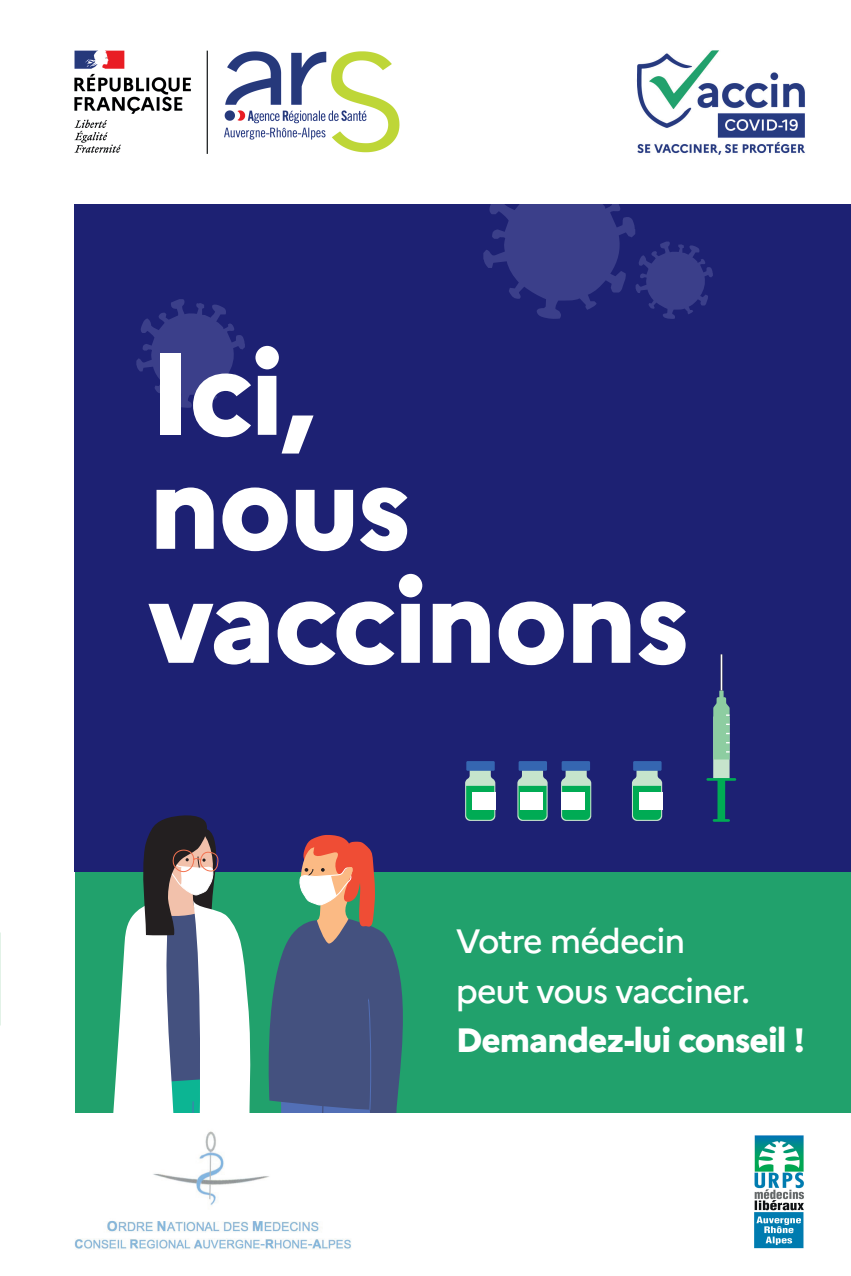
<style>
.page{position:relative;width:851px;height:1276px;background:#fff}
.page>*{position:absolute;margin:0;border:0;box-sizing:border-box;transform-origin:0 0}
.t1{font:800 117px/113.9px "Marianne";letter-spacing:-.02em;color:#fff}
.t2{font:500 33.75px/49.5px "Marianne";letter-spacing:-.03em;color:#fff}
.t3{font:800 33.75px "Marianne";letter-spacing:-.03em;color:#fff}
</style>
<div class="page">
<div style="left:75px;top:872px;width:775px;height:241px;background:#21a16c"></div>
<div style="left:75px;top:204px;width:775px;height:668px;background:#1d2173"></div>
<svg style="left:483px;top:204px;width:229px;height:115px"></svg>
<svg style="left:136px;top:299px;width:109px;height:109px"></svg>
<img style="left:74px;top:50px;width:326px;height:104px">
<img style="left:636px;top:50px;width:169px;height:105px">
<div style="left:466px;top:761px;width:28px;height:10px;background:#3566b1"></div>
<svg style="left:465px;top:768px;width:30px;height:53px"></svg>
<div style="left:472px;top:792px;width:23px;height:17px;background:#fff"></div>
<div style="left:561px;top:761px;width:29px;height:10px;background:#3566b1"></div>
<svg style="left:561px;top:768px;width:30px;height:53px"></svg>
<div style="left:561px;top:792px;width:23px;height:17px;background:#fff"></div>
<div style="left:518px;top:761px;width:29px;height:10px;background:#3566b1"></div>
<svg style="left:517px;top:768px;width:30px;height:53px"></svg>
<div style="left:520px;top:792px;width:22px;height:17px;background:#fff"></div>
<div style="left:633px;top:761px;width:28px;height:10px;background:#3566b1"></div>
<svg style="left:632px;top:768px;width:30px;height:53px"></svg>
<div style="left:638px;top:792px;width:24px;height:17px;background:#fff"></div>
<svg style="left:109px;top:815px;width:144px;height:298px"></svg>
<svg style="left:263px;top:835px;width:153px;height:278px;background:#4f6978"></svg>
<div style="left:713px;top:716px;width:16px;height:62px;background:#c6e4cc"></div>
<svg style="left:713px;top:690px;width:16px;height:69px"></svg>
<div style="left:717px;top:778px;width:8px;height:42px;background:#00ab54"></div>
<hr style="left:707px;top:778px;width:27px;height:3px;background:#00ab54">
<hr style="left:713px;top:819px;width:15px;height:3px;background:#00ab54">
<hr style="left:720px;top:654px;width:2px;height:36px;background:#fff">
<img style="left:754px;top:1135px;width:50px;height:114px">
<img style="left:74px;top:1131px;width:277px;height:119px">
<h1 class="t1" style="left:149px;top:336px;width:542px">Ici,<br>nous vaccinons</h1>
<p class="t2" style="left:455px;top:916px;width:296px">Votre médecin peut vous vacciner.</p>
<p class="t3" style="left:455px;top:1019px;width:351px">Demandez-lui conseil !</p>
</div>
